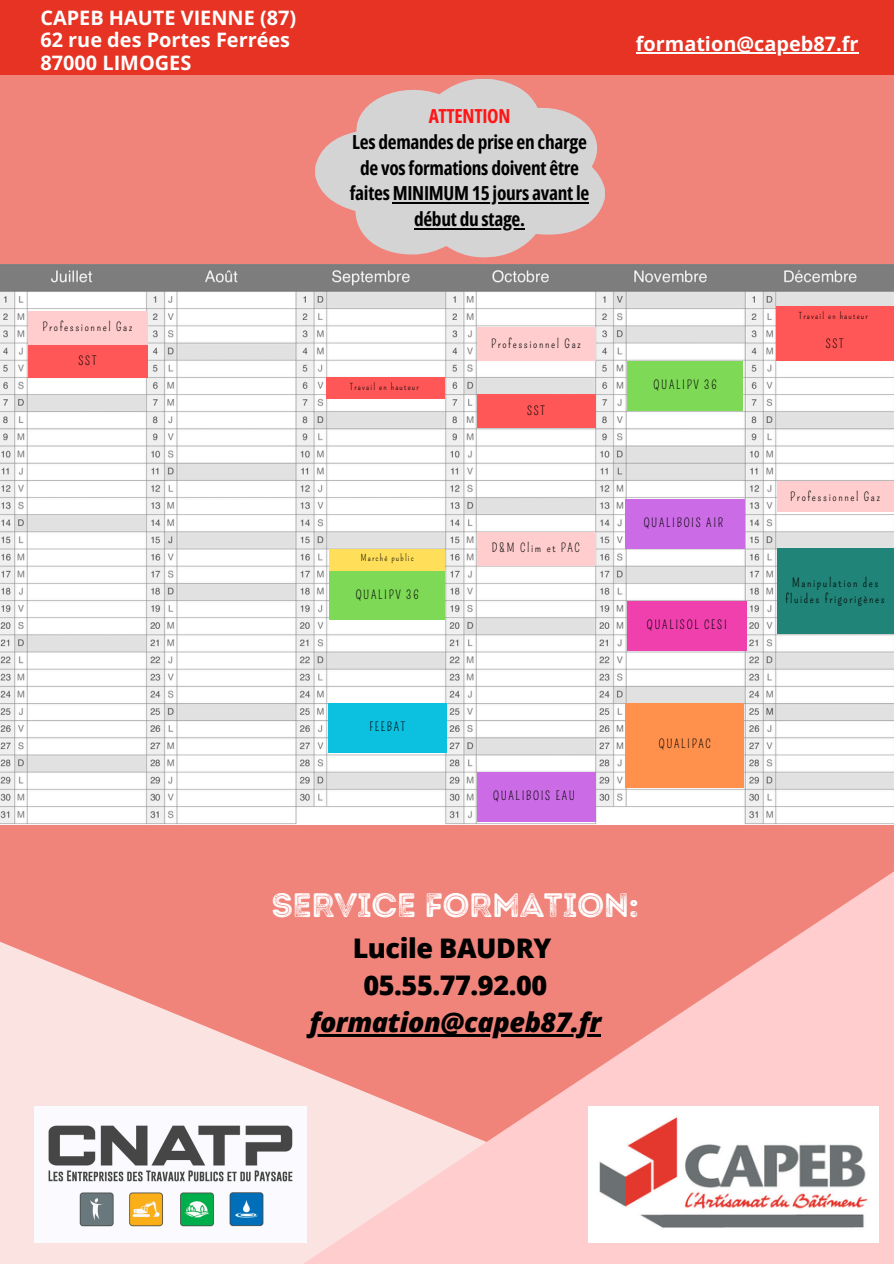
<style>
.page{position:relative;width:894px;height:1264px;background:#fff}
.page>*{position:absolute;margin:0;border:0;box-sizing:border-box;transform-origin:0 0}
.t1{font:33.9px "Intro Rust G Base 2 Line";letter-spacing:-.015em;color:#fff}
.t2{font:800 27px/37.2px "Open Sans";letter-spacing:-.015em;color:#000;text-align:center}
.t3{font:italic 800 27px "Open Sans";letter-spacing:-.015em;color:#000}
.t4{font:700 19.95px/22.5px "Open Sans";color:#fff}
.t5{font:700 19.35px/25.8px "Open Sans Condensed";letter-spacing:-.015em;color:#000;text-align:center}
.t6{font:12px/15.8px "Pompiere";letter-spacing:.135em;color:#000;text-align:center}
.t7{font:9px "Pompiere";letter-spacing:.135em;color:#000}
.s1{color:#ff1616}
</style>
<div class="page">
<div style="left:0;top:12px;width:893px;height:1251px;background:#f0847b"></div>
<svg style="left:0;top:941px;width:267px;height:322px;fill:#fbe3e1"></svg>
<svg style="left:267px;top:872px;width:626px;height:391px"></svg>
<img style="left:35px;top:1106px;width:271px;height:136px">
<div style="left:0;top:0;width:893px;height:74px;background:#e63323"></div>
<img style="left:588px;top:1106px;width:290px;height:136px">
<svg style="left:315px;top:79px;width:289px;height:178px;fill:#d4d4d4"></svg>
<img style="left:0;top:264px;width:893px;height:561px">
<div style="left:776px;top:548px;width:117px;height:86px;background:#208478"></div>
<div style="left:627px;top:601px;width:119px;height:50px;background:#ef40ae"></div>
<div style="left:625px;top:703px;width:119px;height:84px;background:#ff914d"></div>
<div style="left:625px;top:499px;width:119px;height:49px;background:#cb6ce6"></div>
<div style="left:328px;top:703px;width:118px;height:50px;background:#0cc0df"></div>
<div style="left:329px;top:570px;width:116px;height:50px;background:#7ed957"></div>
<div style="left:326px;top:378px;width:119px;height:21px;background:#ff5757"></div>
<div style="left:28px;top:344px;width:119px;height:34px;background:#ff5757"></div>
<div style="left:28px;top:311px;width:119px;height:33px;background:#ffcdcd"></div>
<hr style="left:635px;top:52px;width:223px;height:1px;background:#fff">
<hr style="left:393px;top:202px;width:196px;height:1px;background:#000">
<hr style="left:414px;top:228px;width:110px;height:1px;background:#000">
<hr style="left:309px;top:1034px;width:291px;height:2px;background:#000">
<div style="left:329px;top:549px;width:116px;height:21px;background:#ffde59"></div>
<div style="left:477px;top:394px;width:118px;height:33px;background:#ff5757"></div>
<div style="left:477px;top:328px;width:118px;height:33px;background:#ffcdcd"></div>
<div style="left:477px;top:771px;width:118px;height:50px;background:#cb6ce6"></div>
<div style="left:477px;top:532px;width:118px;height:33px;background:#ffcdcd"></div>
<div style="left:627px;top:361px;width:116px;height:50px;background:#7ed957"></div>
<div style="left:775px;top:306px;width:118px;height:22px;background:#ff5757"></div>
<div style="left:775px;top:328px;width:118px;height:33px;background:#ff5757"></div>
<div style="left:776px;top:481px;width:117px;height:31px;background:#ffcdcd"></div>
<h3 class="t4" style="left:40px;top:6px;width:257px">CAPEB HAUTE VIENNE (87)<br>62 rue des Portes Ferrées<br>87000 LIMOGES</h3>
<h3 class="t6" style="left:43px;top:319px;width:91px">Professionnel Gaz</h3>
<p class="t6" style="left:79px;top:353px;width:19px">SST</p>
<h3 class="t5" style="left:350px;top:102px;width:241px"><span class="s1">ATTENTION<br></span>Les demandes de prise en charge de vos formations doivent être faites MINIMUM 15 jours avant le</h3>
<h3 class="t5" style="left:414px;top:206px;width:112px">début du stage.</h3>
<h3 class="t7" style="left:350px;top:382px;width:70px">Travail en hauteur</h3>
<h3 class="t7" style="left:360px;top:553px;width:55px">Marché public</h3>
<h3 class="t6" style="left:355px;top:586px;width:65px">QUALIPV 36</h3>
<h4 class="t6" style="left:369px;top:719px;width:37px">FEEBAT</h4>
<h3 class="t6" style="left:491px;top:336px;width:91px">Professionnel Gaz</h3>
<h3 class="t6" style="left:527px;top:403px;width:19px">SST</h3>
<h1 class="t6" style="left:492px;top:540px;width:90px">D&amp;M Clim et PAC</h1>
<p class="t6" style="left:493px;top:788px;width:83px">QUALIBOIS EAU</p>
<p class="t4" style="left:635px;top:32px;width:224px">formation@capeb87.fr</p>
<p class="t6" style="left:653px;top:377px;width:65px">QUALIPV 36</p>
<p class="t6" style="left:643px;top:515px;width:81px">QUALIBOIS AIR</p>
<h4 class="t6" style="left:646px;top:617px;width:81px">QUALISOL CESI</h4>
<h3 class="t6" style="left:658px;top:736px;width:54px">QUALIPAC</h3>
<p class="t7" style="left:798px;top:310px;width:70px">Travail en hauteur</p>
<p class="t6" style="left:825px;top:336px;width:19px">SST</p>
<p class="t6" style="left:790px;top:489px;width:91px">Professionnel Gaz</p>
<p class="t6" style="left:785px;top:575px;width:101px">Manipulation des fluides frigorigènes</p>
<h4 class="t1" style="left:271px;top:884px;width:369px">SERVICE FORMATION:</h4>
<h4 class="t2" style="left:352px;top:928px;width:200px">Lucile BAUDRY<br>05.55.77.92.00</h4>
<h4 class="t3" style="left:309px;top:1003px;width:293px">formation@capeb87.fr</h4>
</div>
